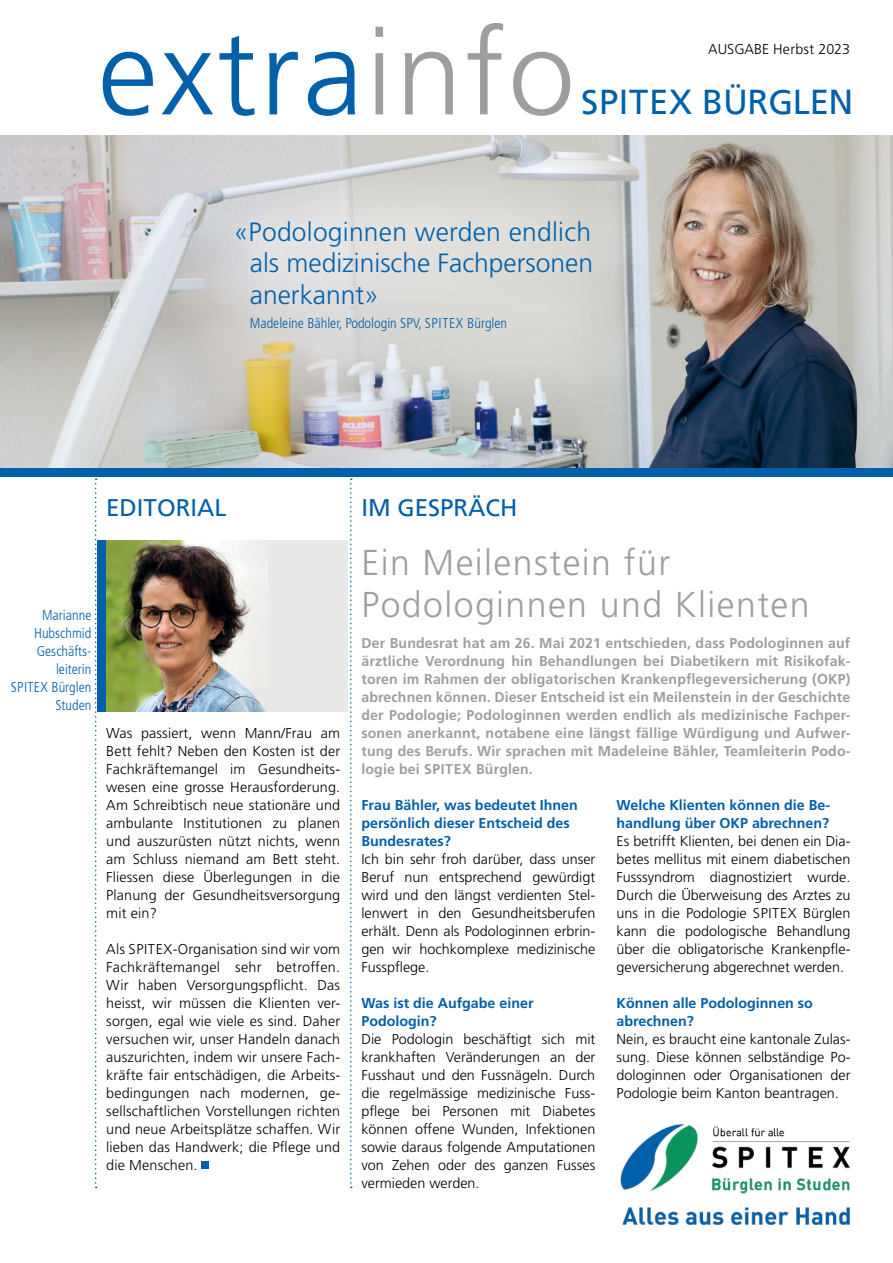
<style>
.page{position:relative;width:893px;height:1263px;background:#fff}
.page>*{position:absolute;margin:0;border:0;box-sizing:border-box;transform-origin:0 0}
.t1{font:300 120px "Frutiger LT Std";letter-spacing:.025em;color:#0060aa}
.t2{font:300 36px "Frutiger LT Std";letter-spacing:.04em;color:#9c9e9f}
.t3{font:34.5px "Frutiger LT";letter-spacing:-.01em;color:#0060aa}
.t4{font:300 26.4px/31.5px "Frutiger LT Std";color:#0060aa;text-align:justify}
.t5{font:24px "Frutiger LT";color:#0060aa}
.t6{font:300 14.25px/18px "Frutiger LT Std";color:#000;text-align:justify}
.t7{font:700 14.25px/18px "Frutiger LT Std";letter-spacing:.01em;color:#9c9e9f;text-align:justify}
.t8{font:700 14.25px/18px "Frutiger LT Std";color:#0060aa}
.t9{font:300 condensed 14.25px/18px "Frutiger LT Std";color:#0060aa;text-align:right}
.s1{color:#9c9e9f}
</style>
<div class="page">
<img style="left:0;top:135px;width:893px;height:333px">
<img style="left:620px;top:1124px;width:230px;height:101px">
<div style="left:105px;top:540px;width:243px;height:171px;background:#e9e9ea"></div>
<img style="left:106px;top:540px;width:162px;height:171px">
<div style="left:0;top:468px;width:893px;height:8px;background:#0060aa"></div>
<svg style="left:95px;top:478px;width:2px;height:710px"></svg>
<svg style="left:350px;top:478px;width:2px;height:710px"></svg>
<div style="left:202px;top:1161px;width:7px;height:8px;background:#0060aa"></div>
<div style="left:97px;top:540px;width:9px;height:171px;background:#0060aa"></div>
<h1 class="t1" style="left:98px;top:5px;width:479px">extra<span class="s1">info</span></h1>
<p class="t6" style="left:708px;top:40px;width:143px">AUSGABE Herbst 2023</p>
<h3 class="t3" style="left:581px;top:82px;width:274px">SPITEX BÜRGLEN</h3>
<h3 class="t4" style="left:250px;top:216px;width:345px;text-indent:-16px">«Podologinnen werden endlich als medizinische Fachpersonen anerkannt»</h3>
<p class="t9" style="left:250px;top:314px;width:259px">Madeleine Bähler, Podologin SPV, SPITEX Bürglen</p>
<p class="t9" style="left:42px;top:606px;width:51px">Marianne</p>
<p class="t9" style="left:11px;top:624px;width:82px">Hubschmid<br>Geschäfts&shy;leiterin<br>SPITEX Bürglen<br>Studen</p>
<h3 class="t5" style="left:106px;top:493px;width:122px">EDITORIAL</h3>
<h3 class="t5" style="left:361px;top:493px;width:158px">IM GESPRÄCH</h3>
<h2 class="t2" style="left:361px;top:542px;width:310px">Ein Meilenstein für</h2>
<p class="t6" style="left:106px;top:724px;width:235px">Was passiert, wenn Mann/Frau am Bett fehlt? Neben den Kosten ist der Fachkräftemangel im Gesundheits&shy;wesen eine grosse Herausforderung.<br>Am Schreibtisch neue stationäre und ambulante Institutionen zu planen und auszurüsten nützt nichts, wenn am Schluss niemand am Bett steht.<br>Fliessen diese Überlegungen in die Planung der Gesundheitsversorgung mit ein?</p>
<p class="t6" style="left:106px;top:940px;width:235px">Als SPITEX-Organisation sind wir vom Fachkräftemangel sehr betroffen.<br>Wir haben Versorgungspflicht. Das heisst, wir müssen die Klienten ver&shy;sorgen, egal wie viele es sind. Daher versuchen wir, unser Handeln danach auszurichten, indem wir unsere Fach&shy;kräfte fair entschädigen, die Arbeits&shy;bedingungen nach modernen, ge&shy;sellschaftlichen Vorstellungen richten und neue Arbeitsplätze schaffen. Wir lieben das Handwerk; die Pflege und die Menschen.</p>
<h2 class="t2" style="left:361px;top:584px;width:450px">Podologinnen und Klienten</h2>
<p class="t7" style="left:361px;top:634px;width:490px">Der Bundesrat hat am 26. Mai 2021 entschieden, dass Podologinnen auf ärztliche Verordnung hin Behandlungen bei Diabetikern mit Risikofak&shy;toren im Rahmen der obligatorischen Krankenpflegeversicherung (OKP) abrechnen können. Dieser Entscheid ist ein Meilenstein in der Geschichte der Podologie; Podologinnen werden endlich als medizinische Fachper&shy;sonen anerkannt, notabene eine längst fällige Würdigung und Aufwer&shy;tung des Berufs. Wir sprachen mit Madeleine Bähler, Teamleiterin Podo&shy;logie bei SPITEX Bürglen.</p>
<p class="t8" style="left:361px;top:796px;width:218px">Frau Bähler, was bedeutet Ihnen persönlich dieser Entscheid des<br>Bundesrates?</p>
<p class="t6" style="left:361px;top:850px;width:235px">Ich bin sehr froh darüber, dass unser Beruf nun entsprechend gewürdigt wird und den längst verdienten Stel&shy;lenwert in den Gesundheitsberufen erhält. Denn als Podologinnen erbrin&shy;gen wir hochkomplexe medizinische Fusspflege.</p>
<p class="t8" style="left:361px;top:994px;width:174px">Was ist die Aufgabe einer<br>Podologin?</p>
<p class="t6" style="left:361px;top:1030px;width:235px">Die Podologin beschäftigt sich mit krankhaften Veränderungen an der Fusshaut und den Fussnägeln. Durch die regelmässige medizinische Fuss&shy;pflege bei Personen mit Diabetes können offene Wunden, Infektionen sowie daraus folgende Amputationen von Zehen oder des ganzen Fusses vermieden werden.</p>
<p class="t8" style="left:617px;top:796px;width:215px">Welche Klienten können die Be&shy;handlung über OKP abrechnen?</p>
<p class="t6" style="left:617px;top:832px;width:235px">Es betrifft Klienten, bei denen ein Dia&shy;betes mellitus mit einem diabetischen Fusssyndrom diagnostiziert wurde.<br>Durch die Überweisung des Arztes zu uns in die Podologie SPITEX Bürglen kann die podologische Behandlung über die obligatorische Krankenpfle&shy;geversicherung abgerechnet werden.</p>
<p class="t8" style="left:617px;top:994px;width:198px">Können alle Podologinnen so abrechnen?</p>
<p class="t6" style="left:617px;top:1030px;width:235px">Nein, es braucht eine kantonale Zulas&shy;sung. Diese können selbständige Po&shy;dologinnen oder Organisationen der Podologie beim Kanton beantragen.</p>
</div>
